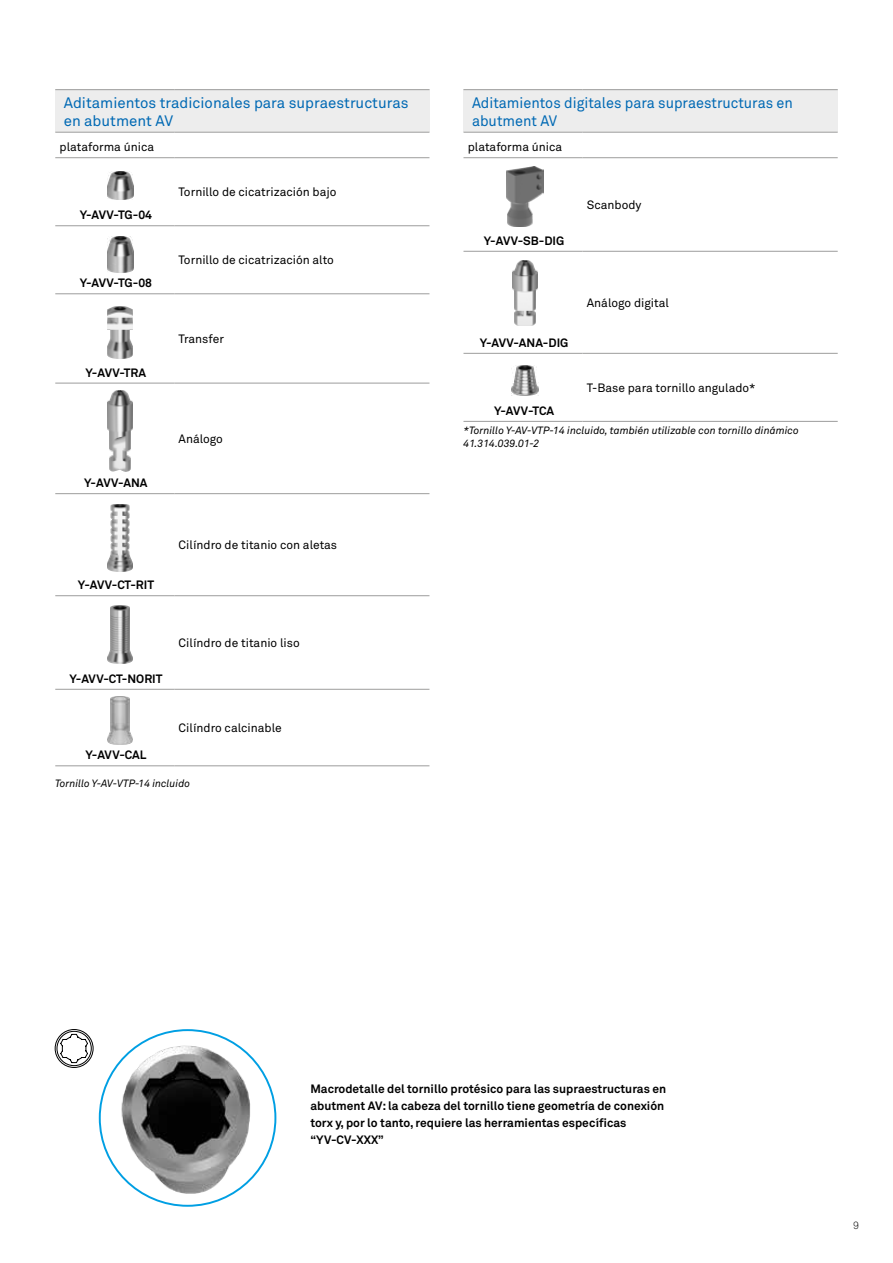
<style>
.page{position:relative;width:893px;height:1263px;background:#fff}
.page>*{position:absolute;margin:0;border:0;box-sizing:border-box;transform-origin:0 0}
.t1{font:15px/18px "Akkurat Pro";color:#0069b4}
.t2{font:15px/18px "Akkurat Pro";color:#0069b4;scale:.96 1}
.t3{font:700 12px/17px "Akkurat Pro";color:#000}
.t4{font:12px "Akkurat Pro";color:#000}
.t5{font:italic 10.5px/12.6px "Akkurat Pro";color:#000}
.t6{font:10.5px "Akkurat Light Pro";color:#000}
</style>
<div class="page">
<img style="left:107px;top:172px;width:26px;height:28px">
<img style="left:107px;top:237px;width:26px;height:35px">
<img style="left:107px;top:306px;width:26px;height:53px">
<img style="left:107px;top:391px;width:26px;height:80px">
<img style="left:108px;top:504px;width:25px;height:67px">
<img style="left:108px;top:697px;width:25px;height:47px">
<img style="left:506px;top:166px;width:38px;height:60px">
<img style="left:511px;top:365px;width:28px;height:30px">
<img style="left:512px;top:260px;width:26px;height:66px">
<img style="left:108px;top:605px;width:25px;height:58px">
<svg style="left:54px;top:1029px;width:40px;height:39px"></svg>
<img style="left:100px;top:1030px;width:175px;height:176px;border-radius:88px">
<div style="left:55px;top:90px;width:374px;height:42px;background:#ededed"></div>
<hr style="left:55px;top:225px;width:119px;height:1px;background:#9d9d9c">
<hr style="left:55px;top:294px;width:119px;height:1px;background:#9d9d9c">
<hr style="left:55px;top:383px;width:119px;height:1px;background:#9d9d9c">
<hr style="left:55px;top:493px;width:119px;height:1px;background:#9d9d9c">
<hr style="left:55px;top:595px;width:119px;height:1px;background:#9d9d9c">
<hr style="left:55px;top:689px;width:119px;height:1px;background:#9d9d9c">
<hr style="left:55px;top:765px;width:119px;height:1px;background:#9d9d9c">
<hr style="left:174px;top:225px;width:255px;height:1px;background:#9d9d9c">
<hr style="left:174px;top:294px;width:255px;height:1px;background:#9d9d9c">
<hr style="left:174px;top:383px;width:255px;height:1px;background:#9d9d9c">
<hr style="left:174px;top:493px;width:255px;height:1px;background:#9d9d9c">
<hr style="left:174px;top:595px;width:255px;height:1px;background:#9d9d9c">
<hr style="left:174px;top:689px;width:255px;height:1px;background:#9d9d9c">
<hr style="left:174px;top:765px;width:255px;height:1px;background:#9d9d9c">
<hr style="left:55px;top:157px;width:119px;height:1px;background:#9d9d9c">
<hr style="left:174px;top:157px;width:255px;height:1px;background:#9d9d9c">
<hr style="left:55px;top:89px;width:119px;height:1px;background:#9d9d9c">
<hr style="left:174px;top:89px;width:255px;height:1px;background:#9d9d9c">
<hr style="left:55px;top:132px;width:119px;height:1px;background:#9d9d9c">
<hr style="left:174px;top:132px;width:255px;height:1px;background:#9d9d9c">
<div style="left:463px;top:90px;width:375px;height:42px;background:#ededed"></div>
<hr style="left:463px;top:251px;width:120px;height:1px;background:#9d9d9c">
<hr style="left:463px;top:353px;width:120px;height:1px;background:#9d9d9c">
<hr style="left:463px;top:421px;width:120px;height:1px;background:#9d9d9c">
<hr style="left:583px;top:251px;width:255px;height:1px;background:#9d9d9c">
<hr style="left:583px;top:353px;width:255px;height:1px;background:#9d9d9c">
<hr style="left:583px;top:421px;width:255px;height:1px;background:#9d9d9c">
<hr style="left:463px;top:89px;width:120px;height:1px;background:#9d9d9c">
<hr style="left:583px;top:89px;width:255px;height:1px;background:#9d9d9c">
<hr style="left:463px;top:132px;width:120px;height:1px;background:#9d9d9c">
<hr style="left:583px;top:132px;width:255px;height:1px;background:#9d9d9c">
<hr style="left:463px;top:157px;width:120px;height:1px;background:#9d9d9c">
<hr style="left:583px;top:157px;width:255px;height:1px;background:#9d9d9c">
<p class="t1" style="left:64px;top:94px;width:346px">Aditamientos tradicionales para supraestructuras en abutment AV</p>
<p class="t4" style="left:60px;top:140px;width:96px">plataforma única</p>
<p class="t3" style="left:80px;top:207px;width:74px">Y-AVV-TG-04</p>
<p class="t3" style="left:80px;top:275px;width:74px">Y-AVV-TG-08</p>
<p class="t3" style="left:86px;top:364px;width:62px">Y-AVV-TRA</p>
<p class="t4" style="left:179px;top:185px;width:159px">Tornillo de cicatrización bajo</p>
<p class="t4" style="left:179px;top:253px;width:157px">Tornillo de cicatrización alto</p>
<p class="t4" style="left:179px;top:332px;width:47px">Transfer</p>
<p class="t3" style="left:84px;top:475px;width:65px">Y-AVV-ANA</p>
<p class="t4" style="left:179px;top:432px;width:46px">Análogo</p>
<p class="t3" style="left:78px;top:577px;width:78px">Y-AVV-CT-RIT</p>
<p class="t4" style="left:179px;top:538px;width:160px">Cilíndro de titanio con aletas</p>
<p class="t3" style="left:69px;top:670px;width:95px">Y-AVV-CT-NORIT</p>
<p class="t3" style="left:85px;top:747px;width:63px">Y-AVV-CAL</p>
<p class="t4" style="left:179px;top:636px;width:123px">Cilíndro de titanio liso</p>
<p class="t4" style="left:179px;top:721px;width:105px">Cilíndro calcinable</p>
<p class="t5" style="left:55px;top:777px;width:136px">Tornillo Y-AV-VTP-14 incluido</p>
<p class="t2" style="left:472px;top:94px;width:336px">Aditamientos digitales para supraestructuras en abutment AV</p>
<p class="t4" style="left:468px;top:140px;width:96px">plataforma única</p>
<p class="t3" style="left:484px;top:232px;width:82px">Y-AVV-SB-DIG</p>
<p class="t4" style="left:587px;top:198px;width:56px">Scanbody</p>
<p class="t3" style="left:480px;top:334px;width:90px">Y-AVV-ANA-DIG</p>
<p class="t3" style="left:494px;top:402px;width:61px">Y-AVV-TCA</p>
<p class="t4" style="left:587px;top:296px;width:84px">Análogo digital</p>
<p class="t4" style="left:587px;top:381px;width:170px">T-Base para tornillo angulado*</p>
<p class="t5" style="left:463px;top:425px;width:337px">*Tornillo Y-AV-VTP-14 incluido, también utilizable con tornillo dinámico<br>41.314.039.01-2</p>
<p class="t3" style="left:310px;top:1080px;width:357px">Macrodetalle del tornillo protésico para las supraestructuras en abutment AV: la cabeza del tornillo tiene geometría de conexión torx y, por lo tanto, requiere las herramientas específicas “YV-CV-XXX”</p>
<p class="t6" style="left:853px;top:1219px;width:7px">9</p>
</div>
